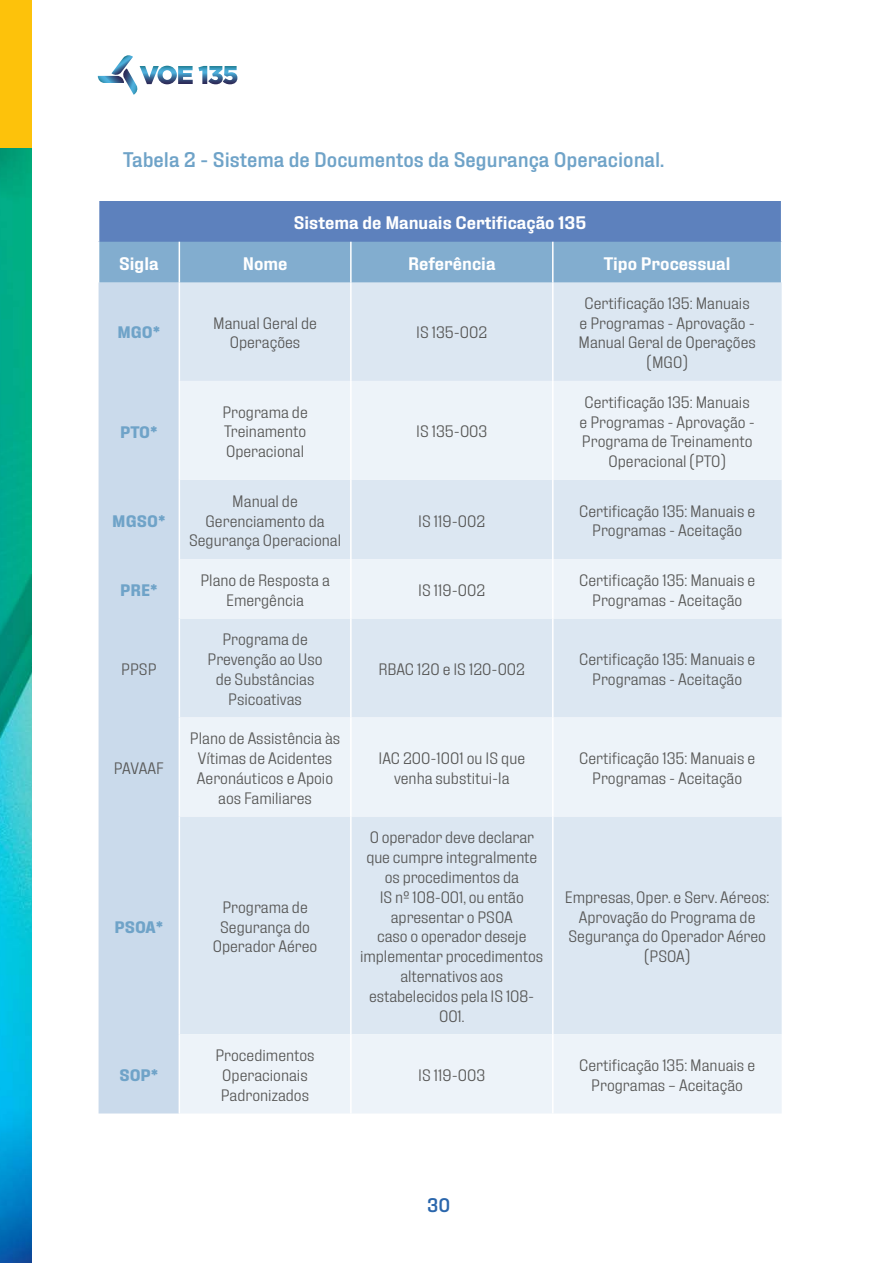
<style>
.page{position:relative;width:893px;height:1263px;background:#fff}
.page>*{position:absolute;margin:0;border:0;box-sizing:border-box;transform-origin:0 0}
.t1{font:500 21px "Fixture";color:#6fa3c8}
.t2{font:500 19.5px "Fixture";color:#2a66ac}
.t3{font:600 18px "Fixture";color:#fff}
.t4{font:300 16.5px/19.8px "Fixture";color:#575756;text-align:center}
.t5{font:700 16.5px "Fixture";color:#6fa3c8}
</style>
<div class="page">
<img style="left:0;top:147px;width:32px;height:1116px">
<div style="left:0;top:0;width:32px;height:147px;background:#fdc20b"></div>
<svg style="left:98px;top:55px;width:139px;height:40px"></svg>
<div style="left:99px;top:201px;width:683px;height:41px;background:#5d81bd"></div>
<div style="left:99px;top:242px;width:682px;height:41px;background:#82adcf"></div>
<div style="left:99px;top:283px;width:80px;height:830px;background:#cadaeb"></div>
<div style="left:180px;top:283px;width:602px;height:98px;background:#dce7f2"></div>
<svg style="left:180px;top:381px;width:602px;height:732px;background:#e3ecf5"></svg>
<hr style="left:781px;top:201px;width:1px;height:41px;background:#fff">
<hr style="left:179px;top:242px;width:1px;height:41px;background:#fff">
<hr style="left:350px;top:242px;width:2px;height:41px;background:#fff">
<hr style="left:552px;top:242px;width:2px;height:41px;background:#fff">
<hr style="left:350px;top:283px;width:2px;height:98px;background:#fff">
<hr style="left:552px;top:283px;width:2px;height:98px;background:#fff">
<hr style="left:350px;top:381px;width:2px;height:99px;background:#fff">
<hr style="left:552px;top:381px;width:2px;height:99px;background:#fff">
<hr style="left:350px;top:480px;width:2px;height:79px;background:#fff">
<hr style="left:552px;top:480px;width:2px;height:79px;background:#fff">
<hr style="left:350px;top:559px;width:2px;height:59px;background:#fff">
<hr style="left:552px;top:559px;width:2px;height:59px;background:#fff">
<hr style="left:350px;top:618px;width:2px;height:99px;background:#fff">
<hr style="left:552px;top:618px;width:2px;height:99px;background:#fff">
<hr style="left:350px;top:717px;width:2px;height:99px;background:#fff">
<hr style="left:552px;top:717px;width:2px;height:99px;background:#fff">
<hr style="left:350px;top:816px;width:2px;height:218px;background:#fff">
<hr style="left:552px;top:816px;width:2px;height:218px;background:#fff">
<hr style="left:350px;top:1034px;width:2px;height:79px;background:#fff">
<hr style="left:552px;top:1034px;width:2px;height:79px;background:#fff">
<p class="t1" style="left:123px;top:147px;width:543px">Tabela 2 - Sistema de Documentos da Segurança Operacional.</p>
<p class="t3" style="left:294px;top:212px;width:294px">Sistema de Manuais Certificação 135</p>
<p class="t3" style="left:119px;top:252px;width:41px">Sigla</p>
<p class="t3" style="left:243px;top:252px;width:46px">Nome</p>
<p class="t3" style="left:408px;top:252px;width:89px">Referência</p>
<p class="t3" style="left:604px;top:252px;width:128px">Tipo Processual</p>
<p class="t5" style="left:117px;top:322px;width:44px">MGO*</p>
<p class="t4" style="left:213px;top:312px;width:105px">Manual Geral de<br>Operações</p>
<p class="t4" style="left:416px;top:322px;width:73px">IS 135-002</p>
<p class="t5" style="left:120px;top:421px;width:39px">PTO*</p>
<p class="t4" style="left:222px;top:402px;width:87px;text-align:justify">Programa de Treinamento Operacional</p>
<p class="t4" style="left:416px;top:421px;width:73px">IS 135-003</p>
<p class="t4" style="left:578px;top:293px;width:179px">Certificação 135: Manuais<br>e Programas - Aprovação -<br>Manual Geral de Operações (MGO)</p>
<p class="t4" style="left:580px;top:392px;width:177px">Certificação 135: Manuais e Programas - Aprovação -<br>Programa de Treinamento<br>Operacional (PTO)</p>
<p class="t5" style="left:112px;top:510px;width:55px">MGSO*</p>
<p class="t4" style="left:189px;top:491px;width:154px">Manual de<br>Gerenciamento da<br>Segurança Operacional</p>
<p class="t4" style="left:418px;top:510px;width:69px">IS 119-002</p>
<p class="t4" style="left:579px;top:501px;width:177px">Certificação 135: Manuais e<br>Programas - Aceitação</p>
<p class="t5" style="left:120px;top:580px;width:39px">PRE*</p>
<p class="t4" style="left:200px;top:570px;width:131px">Plano de Resposta a<br>Emergência</p>
<p class="t4" style="left:418px;top:580px;width:69px">IS 119-002</p>
<p class="t4" style="left:579px;top:570px;width:177px">Certificação 135: Manuais e<br>Programas - Aceitação</p>
<p class="t4" style="left:121px;top:659px;width:37px">PPSP</p>
<p class="t4" style="left:114px;top:758px;width:51px">PAVAAF</p>
<p class="t5" style="left:114px;top:916px;width:50px">PSOA*</p>
<p class="t5" style="left:119px;top:1065px;width:41px">SOP*</p>
<p class="t4" style="left:207px;top:629px;width:117px">Programa de<br>Prevenção ao Uso de Substâncias<br>Psicoativas</p>
<p class="t4" style="left:190px;top:728px;width:152px">Plano de Assistência às<br>Vítimas de Acidentes<br>Aeronáuticos e Apoio aos Familiares</p>
<p class="t4" style="left:213px;top:897px;width:106px">Programa de<br>Segurança do<br>Operador Aéreo</p>
<p class="t4" style="left:215px;top:1045px;width:101px">Procedimentos<br>Operacionais<br>Padronizados</p>
<p class="t4" style="left:378px;top:659px;width:148px">RBAC 120 e IS 120-002</p>
<p class="t4" style="left:579px;top:649px;width:177px">Certificação 135: Manuais e<br>Programas - Aceitação</p>
<p class="t4" style="left:378px;top:748px;width:148px">IAC 200-1001 ou IS que venha substitui-la</p>
<p class="t4" style="left:579px;top:748px;width:177px">Certificação 135: Manuais e<br>Programas - Aceitação</p>
<p class="t4" style="left:360px;top:827px;width:184px">O operador deve declarar que cumpre integralmente os procedimentos da<br>IS nº 108-001, ou então apresentar o PSOA<br>caso o operador deseje implementar procedimentos alternativos aos estabelecidos pela IS 108-<br>001.</p>
<p class="t4" style="left:565px;top:887px;width:206px">Empresas, Oper. e Serv. Aéreos:<br>Aprovação do Programa de<br>Segurança do Operador Aéreo (PSOA)</p>
<p class="t4" style="left:418px;top:1065px;width:68px">IS 119-003</p>
<p class="t4" style="left:579px;top:1055px;width:177px">Certificação 135: Manuais e<br>Programas – Aceitação</p>
<p class="t2" style="left:427px;top:1193px;width:24px">30</p>
</div>
